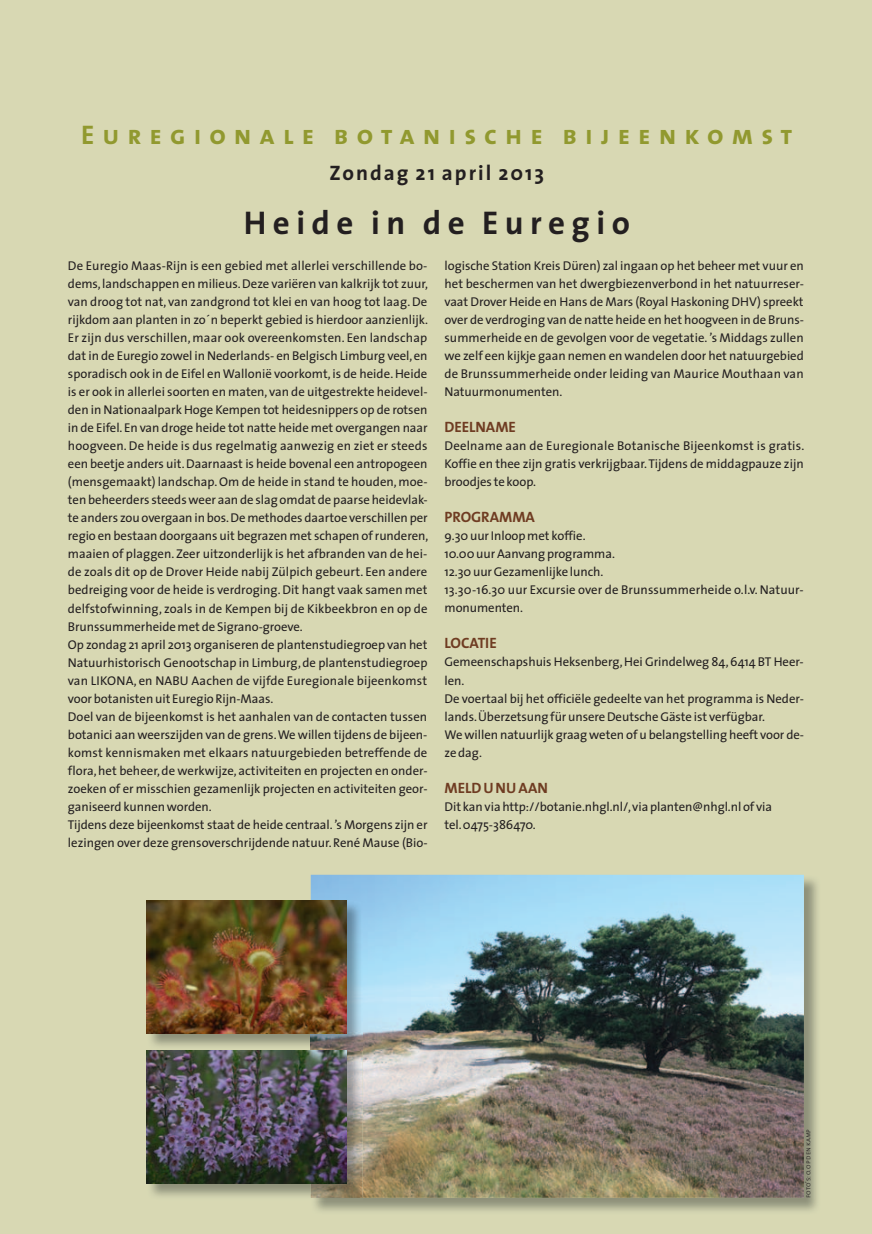
<style>
.page{position:relative;width:872px;height:1234px;background:#fff}
.page>*{position:absolute;margin:0;border:0;box-sizing:border-box;transform-origin:0 0}
.t1{font:700 33px "The Sans";letter-spacing:.195em;color:#231f20}
.t2{font:27px "The Sans Bold Caps";letter-spacing:.295em;color:#91992f}
.t3{font:700 21px "The Sans";letter-spacing:.095em;color:#231f20}
.t4{font:15px "The Sans Bold Caps";letter-spacing:-.005em;color:#6f3c22}
.t5{font:12.75px/18px "The Sans";color:#231f20}
.t6{font:7.5px "The Sans Light Caps";letter-spacing:-.005em;color:#231f20}
</style>
<div class="page">
<div style="left:0;top:0;width:872px;height:1233px;background:#d8d8b3"></div>
<img style="left:314px;top:878px;width:504px;height:333px">
<img style="left:311px;top:874px;width:493px;height:323px">
<img style="left:147px;top:900px;width:216px;height:299px">
<img style="left:147px;top:900px;width:199px;height:133px">
<img style="left:147px;top:1050px;width:199px;height:133px">
<h2 class="t2" style="left:81px;top:112px;width:713px">Euregionale botanische bijeenkomst</h2>
<h3 class="t3" style="left:329px;top:155px;width:216px">Zondag 21 april 2013</h3>
<h1 class="t1" style="left:244px;top:195px;width:388px">Heide in de Euregio</h1>
<p class="t5" style="left:68px;top:256px;width:362px">De Euregio Maas-Rijn is een gebied met allerlei verschillende bo&shy;dems, landschappen en milieus. Deze variëren van kalkrijk tot zuur, van droog tot nat, van zandgrond tot klei en van hoog tot laag. De rijkdom aan planten in zo´n beperkt gebied is hierdoor aanzienlijk.<br>Er zijn dus verschillen, maar ook overeenkomsten. Een landschap dat in de Euregio zowel in Nederlands- en Belgisch Limburg veel, en sporadisch ook in de Eifel en Wallonië voorkomt, is de heide. Heide is er ook in allerlei soorten en maten, van de uitgestrekte heidevel&shy;den in Nationaalpark Hoge Kempen tot heidesnippers op de rotsen in de Eifel. En van droge heide tot natte heide met overgangen naar hoogveen. De heide is dus regelmatig aanwezig en ziet er steeds een beetje anders uit. Daarnaast is heide bovenal een antropogeen (mensgemaakt) landschap. Om de heide in stand te houden, moe&shy;ten beheerders steeds weer aan de slag omdat de paarse heidevlak&shy;te anders zou overgaan in bos. De methodes daartoe verschillen per regio en bestaan doorgaans uit begrazen met schapen of runderen, maaien of plaggen. Zeer uitzonderlijk is het afbranden van de hei&shy;de zoals dit op de Drover Heide nabij Zülpich gebeurt. Een andere bedreiging voor de heide is verdroging. Dit hangt vaak samen met delfstofwinning, zoals in de Kempen bij de Kikbeekbron en op de Brunssummerheide met de Sigrano-groeve.<br>Op zondag 21 april 2013 organiseren de plantenstudiegroep van het Natuurhistorisch Genootschap in Limburg, de plantenstudiegroep van LIKONA, en NABU Aachen de vijfde Euregionale bijeenkomst voor botanisten uit Euregio Rijn-Maas.<br>Doel van de bijeenkomst is het aanhalen van de contacten tussen botanici aan weerszijden van de grens. We willen tijdens de bijeen&shy;komst kennismaken met elkaars natuurgebieden betreffende de flora, het beheer, de werkwijze, activiteiten en projecten en onder&shy;zoeken of er misschien gezamenlijk projecten en activiteiten geor&shy;ganiseerd kunnen worden.<br>Tijdens deze bijeenkomst staat de heide centraal. ’s Morgens zijn er lezingen over deze grensoverschrijdende natuur. René Mause (Bio-</p>
<p class="t5" style="left:444px;top:256px;width:361px;text-align:justify">logische Station Kreis Düren) zal ingaan op het beheer met vuur en het beschermen van het dwergbiezenverbond in het natuurreser&shy;vaat Drover Heide en Hans de Mars (Royal Haskoning DHV) spreekt over de verdroging van de natte heide en het hoogveen in de Bruns&shy;summerheide en de gevolgen voor de vegetatie. ’s Middags zullen we zelf een kijkje gaan nemen en wandelen door het natuurgebied de Brunssummerheide onder leiding van Maurice Mouthaan van Natuurmonumenten.</p>
<p class="t4" style="left:444px;top:414px;width:73px">DEELNAME</p>
<p class="t5" style="left:444px;top:436px;width:361px;text-align:justify">Deelname aan de Euregionale Botanische Bijeenkomst is gratis.<br>Koffie en thee zijn gratis verkrijgbaar. Tijdens de middagpauze zijn broodjes te koop.</p>
<p class="t4" style="left:444px;top:504px;width:92px">PROGRAMMA</p>
<p class="t5" style="left:444px;top:526px;width:361px">9.30 uur Inloop met koffie.<br>10.00 uur Aanvang programma.<br>12.30 uur Gezamenlijke lunch.<br>13.30-16.30 uur Excursie over de Brunssummerheide o.l.v. Natuur&shy;monumenten.</p>
<p class="t4" style="left:444px;top:630px;width:54px">LOCATIE</p>
<p class="t5" style="left:444px;top:652px;width:361px">Gemeenschapshuis Heksenberg, Hei Grindelweg 84, 6414 BT Heer&shy;len.<br>De voertaal bij het officiële gedeelte van het programma is Neder&shy;lands. Überzetsung für unsere Deutsche Gäste ist verfügbar.<br>We willen natuurli jk graag weten of u belangstelling heeft voor de&shy;ze dag.</p>
<p class="t4" style="left:444px;top:774px;width:105px">MELD U NU AAN</p>
<p class="t5" style="left:444px;top:796px;width:329px">Dit kan via http://botanie.nhgl.nl/, via planten@nhgl.nlof via tel. 0475-386470.</p>
<p class="t6" style="left:801px;top:1197px;width:70px;rotate:-90deg">foto’s: o. op den kamp</p>
</div>
